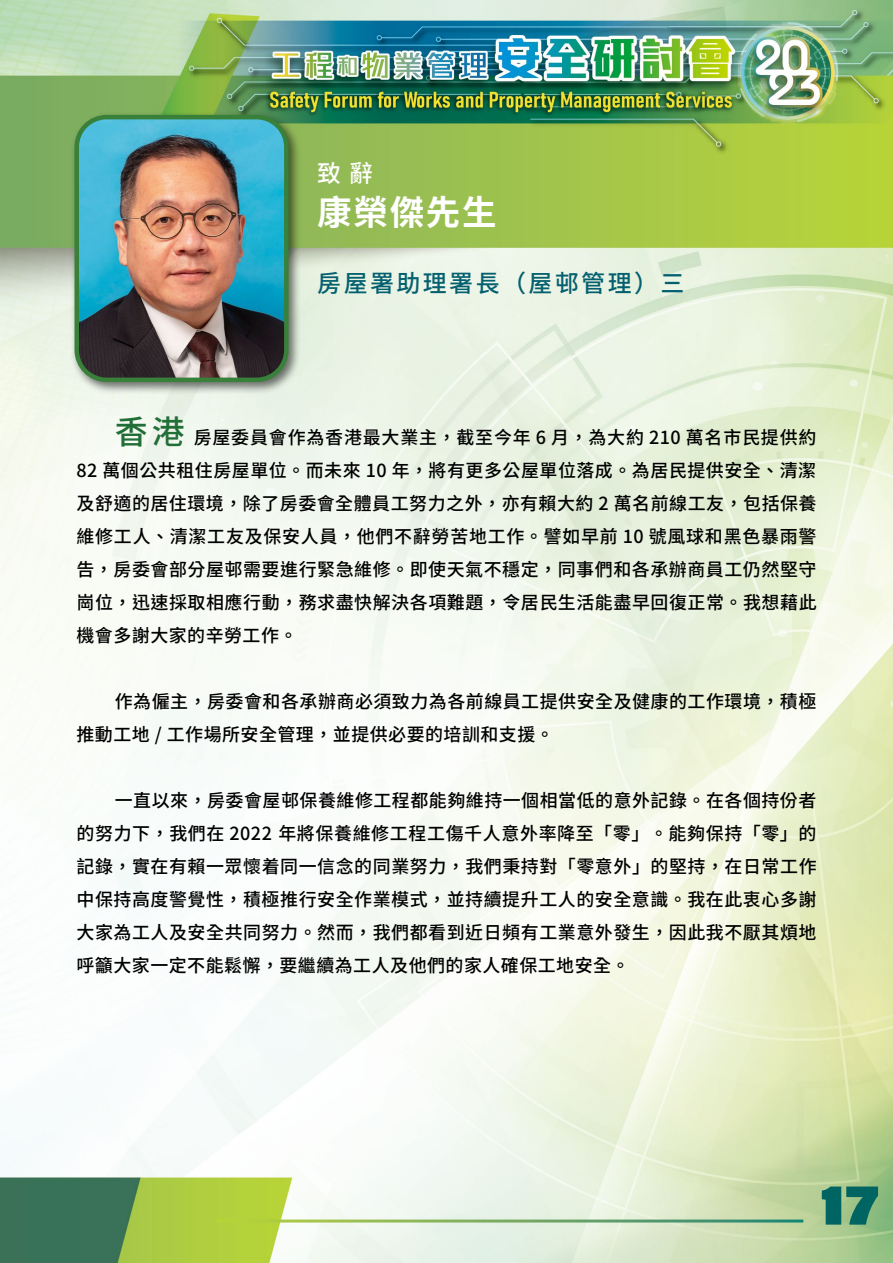
<style>
.page{position:relative;width:893px;height:1263px;background:#fff}
.page>*{position:absolute;margin:0;border:0;box-sizing:border-box;transform-origin:0 0}
.t1{font:57.45px "Acumin Variable Concept";color:#006562}
.t2{font:700 34.5px "Noto Sans CJ Ktc";letter-spacing:.05em;color:#fff}
.t3{font:500 24px "Noto Sans CJ Ktc";letter-spacing:.1em;color:#04606f}
.t4{font:500 24px "Noto Sans CJ Ktc";color:#fff}
.t5{font:500 18px/33px "Noto Sans CJ Ktc";letter-spacing:.025em;color:#000;text-align:justify}
.s1{font-size:33px;color:#216e37}
</style>
<div class="page">
<img style="left:0;top:0;width:893px;height:1263px">
<div style="left:70px;top:111px;width:231px;height:284px;background:#000;opacity:.55"></div>
<img style="left:77px;top:117px;width:209px;height:263px">
<div style="left:74px;top:115px;width:215px;height:267px;border:4px solid #39803b;border-radius:30px"></div>
<p class="t4" style="left:317px;top:160px;width:57px">致 辭</p>
<h1 class="t2" style="left:317px;top:193px;width:181px">康榮傑先生</h1>
<h2 class="t3" style="left:317px;top:269px;width:369px">房屋署助理署長（屋邨管理）三</h2>
<p class="t5" style="left:77px;top:421px;width:742px;text-indent:38px"><span class="s1">香港</span>房屋委員會作為香港最大業主，截至今年 6 月，為大約 210 萬名市民提供約82 萬個公共租住房屋單位。而未來 10 年，將有更多公屋單位落成。為居民提供安全、清潔及舒適的居住環境，除了房委會全體員工努力之外，亦有賴大約 2 萬名前線工友，包括保養維修工人、清潔工友及保安人員，他們不辭勞苦地工作。譬如早前 10 號風球和黑色暴雨警告，房委會部分屋邨需要進行緊急維修。即使天氣不穩定，同事們和各承辦商員工仍然堅守崗位，迅速採取相應行動，務求盡快解決各項難題，令居民生活能盡早回復正常。我想藉此機會多謝大家的辛勞工作。</p>
<p class="t5" style="left:77px;top:685px;width:741px;text-indent:38px">作為僱主，房委會和各承辦商必須致力為各前線員工提供安全及健康的工作環境，積極推動工地 / 工作場所安全管理，並提供必要的培訓和支援。</p>
<p class="t5" style="left:77px;top:784px;width:742px;text-indent:38px">一直以來，房委會屋邨保養維修工程都能夠維持一個相當低的意外記錄。在各個持份者的努力下，我們在 2022 年將保養維修工程工傷千人意外率降至「零」。能夠保持「零」的記錄，實在有賴一眾懷着同一信念的同業努力，我們秉持對「零意外」的堅持，在日常工作中保持高度警覺性，積極推行安全作業模式，並持續提升工人的安全意識。我在此衷心多謝大家為工人及安全共同努力。然而，我們都看到近日頻有工業意外發生，因此我不厭其煩地呼籲大家一定不能鬆懈，要繼續為工人及他們的家人確保工地安全。</p>
<p class="t1" style="left:821px;top:1165px;width:60px">17</p>
</div>
